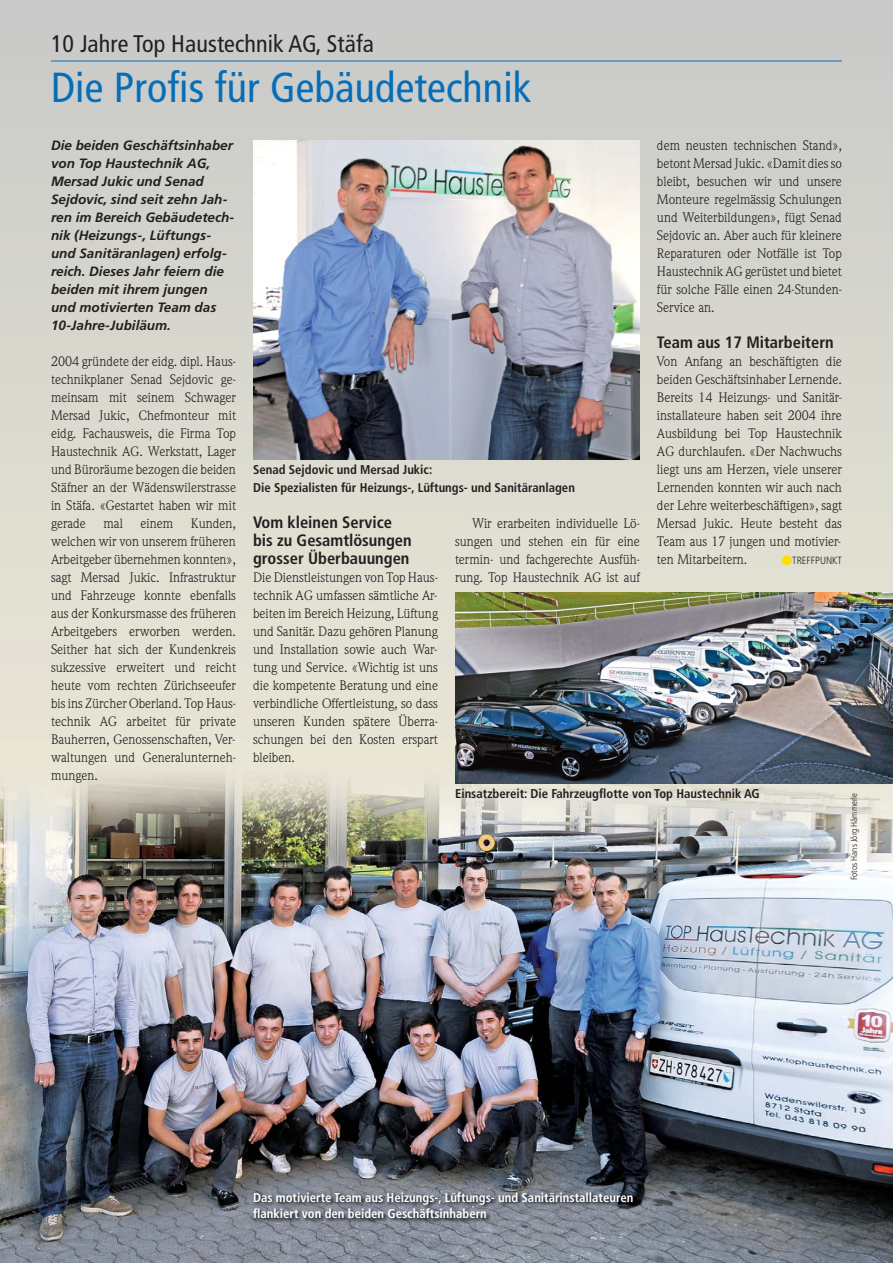
<style>
.page{position:relative;width:893px;height:1263px;background:#fff}
.page>*{position:absolute;margin:0;border:0;box-sizing:border-box;transform-origin:0 0}
.t1{font:condensed 42px "Frutiger";letter-spacing:.005em;color:#056eb8}
.t2{font:condensed 24px "Frutiger";letter-spacing:.005em;color:#231f20}
.t3{font:700 condensed 16.5px/18px "Frutiger";color:#231f20}
.t4{font:13.5px/18px "Weidemann";color:#231f20;text-align:justify}
.t5{font:italic 700 13.5px/18px "Frutiger";color:#231f20}
.t6{font:700 condensed 12.75px/18px "Frutiger";color:#231f20}
.t7{font:700 condensed 12.75px/16.5px "Frutiger";color:#fff}
.t8{font:300 condensed 10.5px "Frutiger";color:#231f20}
.t9{font:300 condensed 9px "Frutiger";color:#231f20}
.s1{color:#fd0}
</style>
<div class="page">
<div style="left:0;top:0;width:893px;height:1263px;background:linear-gradient(to right,#d6d6ce,#d4d4cc)"></div>
<img style="left:0;top:640px;width:893px;height:623px">
<hr style="left:51px;top:61px;width:791px;height:1px;background:#056eb8">
<img style="left:253px;top:140px;width:387px;height:319px">
<img style="left:455px;top:593px;width:438px;height:191px">
<img style="left:247px;top:1185px;width:428px;height:62px">
<h2 class="t2" style="left:51px;top:34px;width:324px">10 Jahre Top Haustechnik AG, Stäfa</h2>
<h1 class="t1" style="left:51px;top:70px;width:482px">Die Profis für Gebäudetechnik</h1>
<p class="t5" style="left:51px;top:137px;width:185px">Die beiden Geschäftsinhaber von Top Haustechnik AG,<br>Mersad Jukic und Senad<br>Sejdovic, sind seit zehn Jah&shy;ren im Bereich Gebäudetech&shy;nik (Heizungs-, Lüftungs&shy;und Sanitäranlagen) erfolg&shy;reich. Dieses Jahr feiern die beiden mit ihrem jungen und motivierten Team das<br>10-Jahre-Jubiläum.</p>
<p class="t4" style="left:51px;top:353px;width:187px">2004 gründete der eidg. dipl. Haus&shy;technikplaner Senad Sejdovic ge&shy;meinsam mit seinem Schwager Mersad Jukic, Chefmonteur mit eidg. Fachausweis, die Firma Top Haustechnik AG. Werkstatt, Lager und Büroräume bezogen die beiden Stäfner an der Wädenswilerstrasse in Stäfa. «Gestartet haben wir mit gerade</p>
<p class="t6" style="left:253px;top:461px;width:323px">Senad Sejdovic und Mersad Jukic:<br>Die Spezialisten für Heizungs-, Lüftungs- und Sanitäranlagen</p>
<p class="t3" style="left:253px;top:514px;width:160px">Vom kleinen Service bis zu Gesamtlösungen grosser Überbauungen</p>
<p class="t4" style="left:253px;top:569px;width:186px">Die Dienstleistungen von Top Haus&shy;technik AG umfassen sämtliche Ar&shy;beiten im Bereich Heizung, Lüftung und Sanitär. Dazu gehören Planung und Installation sowie auch War&shy;tung und Service. «Wichtig ist uns die kompetente Beratung und eine verbindliche Offertleistung, so dass unseren Kunden spätere Überra&shy;schungen bei den Kosten erspart bleiben.</p>
<p class="t4" style="left:51px;top:515px;width:186px;text-indent:140px">Kunden, welchen wir von unserem früheren Arbeitgeber übernehmen konnten», sagt Mersad Jukic. Infrastruktur und Fahrzeuge konnte ebenfalls aus der Konkursmasse des früheren Arbeitgebers erworben werden.<br>Seither hat sich der Kundenkreis sukzessive erweitert und reicht heute vom rechten Zürichseeufer bis ins Zürcher Oberland. Top Haus&shy;technik AG arbeitet für private Bauherren, Genossenschaften, Ver&shy;waltungen und Generalunterneh&shy;mungen.</p>
<p class="t4" style="left:103px;top:515px;width:21px">mal</p>
<p class="t4" style="left:140px;top:515px;width:34px">einem</p>
<p class="t4" style="left:455px;top:515px;width:186px;text-indent:17px">Wir erarbeiten individuelle Lö&shy;sungen und stehen ein für eine termin- und fachgerechte Ausfüh&shy;rung. Top Haustechnik AG ist auf</p>
<p class="t4" style="left:657px;top:137px;width:186px">dem neusten technischen Stand», betont Mersad Jukic. «Damit dies so bleibt, besuchen wir und unsere Monteure regelmässig Schulungen und Weiterbildungen», fügt Senad Sejdovic an. Aber auch für kleinere Reparaturen oder Notfälle ist Top Haustechnik AG gerüstet und bietet für solche Fälle einen 24-Stunden-Service an.</p>
<p class="t3" style="left:657px;top:334px;width:178px">Team aus 17 Mitarbeitern</p>
<p class="t4" style="left:657px;top:353px;width:186px">Von Anfang an beschäftigten die beiden Geschäftsinhaber Lernende.<br>Bereits 14 Heizungs- und Sanitär&shy;installateure haben seit 2004 ihre Ausbildung bei Top Haustechnik AG durchlaufen. «Der Nachwuchs liegt uns am Herzen, viele unserer Lernenden konnten wir auch nach der Lehre weiterbeschäftigen», sagt Mersad Jukic. Heute besteht das Team aus 17 jungen und motivier&shy;ten Mitarbeitern.</p>
<p class="t8" style="left:781px;top:556px;width:62px"><span class="s1">●</span>TREFFPUNKT</p>
<p class="t6" style="left:455px;top:786px;width:306px">Einsatzbereit: Die Fahrzeugflotte von Top Haustechnik AG</p>
<p class="t9" style="left:850px;top:880px;width:88px;rotate:-90deg">Fotos Hans Jörg Hämmerle</p>
<p class="t7" style="left:253px;top:1190px;width:382px">Das motivierte Team aus Heizungs-, Lüftungs- und Sanitärinstallateuren flankiert von den beiden Geschäftsinhabern</p>
</div>
